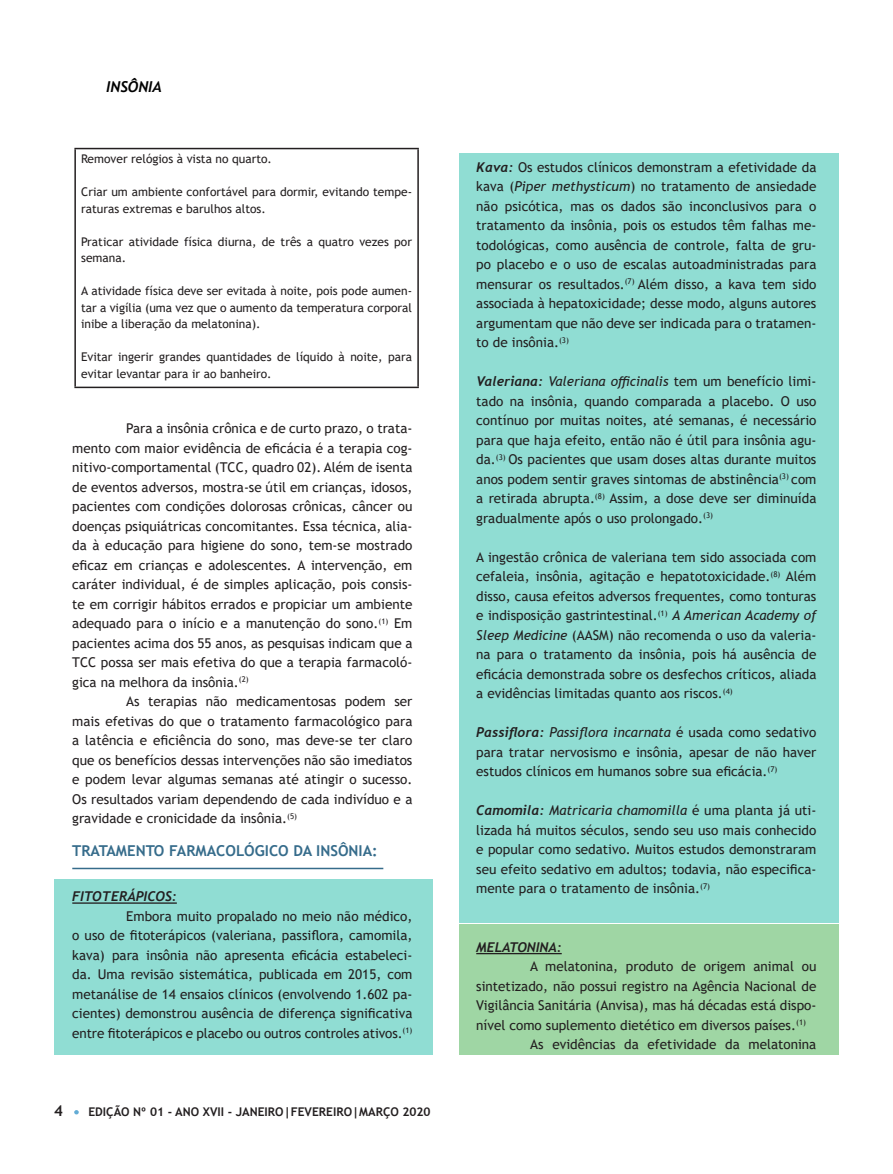
<style>
.page{position:relative;width:893px;height:1174px;background:#fff}
.page>*{position:absolute;margin:0;border:0;box-sizing:border-box;transform-origin:0 0}
.texto{font:700 15px "Trebuchet MS";color:#366c8b}
.t1{font:italic 700 15px "Trebuchet";color:#000}
.t2{font:700 15px "Trebuchet MS";color:#231f20}
.título{font:13.5px/19.5px "Trebuchet MS";color:#231f20;text-align:justify}
.título-2{font:italic 700 13.5px "Trebuchet";color:#231f20}
.título-3{font:12px/16.5px "Trebuchet MS";color:#231f20}
.t3{font:700 12px "Trebuchet MS";color:#231f20}
.s1{font-family:"Trebuchet";font-weight:700;font-style:italic}
.s2{font-style:italic}
</style>
<div class="page">
<svg style="left:74px;top:1110px;width:5px;height:4px"></svg>
<div style="left:459px;top:924px;width:380px;height:130px;background:#9fd6a4"></div>
<div style="left:54px;top:879px;width:378px;height:175px;background:#90ddd3"></div>
<hr style="left:72px;top:902px;width:105px;height:1px;background:#231f20">
<hr style="left:72px;top:867px;width:311px;height:2px;background:#366c8b">
<div style="left:459px;top:153px;width:380px;height:770px;background:#90ddd3"></div>
<hr style="left:476px;top:953px;width:86px;height:1px;background:#231f20">
<hr style="left:74px;top:148px;width:345px;height:1px;background:#231f20">
<hr style="left:74px;top:149px;width:2px;height:237px;background:#231f20">
<hr style="left:417px;top:149px;width:2px;height:237px;background:#231f20">
<hr style="left:74px;top:386px;width:345px;height:2px;background:#231f20">
<p class="t1" style="left:106px;top:77px;width:57px">INSÔNIA</p>
<p class="título-3" style="left:81px;top:151px;width:192px">Remover relógios à vista no quarto.</p>
<p class="título-3" style="left:81px;top:184px;width:332px">Criar um ambiente confortável para dormir, evitando tempe&shy;raturas extremas e barulhos altos.</p>
<p class="título-3" style="left:81px;top:233px;width:332px">Praticar atividade física diurna, de três a quatro vezes por semana.</p>
<p class="título-3" style="left:81px;top:283px;width:332px;text-align:justify">A atividade física deve ser evitada à noite, pois pode aumen&shy;tar a vigília (uma vez que o aumento da temperatura corporal inibe a liberação da melatonina).</p>
<p class="título-3" style="left:81px;top:349px;width:332px">Evitar ingerir grandes quantidades de líquido à noite, para evitar levantar para ir ao banheiro.</p>
<p class="título" style="left:72px;top:418px;width:342px;text-indent:54px">Para a insônia crônica e de curto prazo, o trata&shy;mento com maior evidência de eficácia é a terapia cog&shy;nitivo-comportamental (TCC, quadro 02). Além de isenta de eventos adversos, mostra-se útil em crianças, idosos, pacientes com condições dolorosas crônicas, câncer ou doenças psiquiátricas concomitantes. Essa técnica, alia&shy;da à educação para higiene do sono, tem-se mostrado eficaz em crianças e adolescentes. A intervenção, em caráter individual, é de simples aplicação, pois consis&shy;te em corrigir hábitos errados e propiciar um ambiente adequado para o início e a manutenção do sono.<sup>(1)</sup> Em pacientes acima dos 55 anos, as pesquisas indicam que a TCC possa ser mais efetiva do que a terapia farmacoló&shy;gica na melhora da insônia.<sup>(2)</sup></p>
<p class="título" style="left:72px;top:691px;width:342px;text-indent:54px">As terapias não medicamentosas podem ser mais efetivas do que o tratamento farmacológico para a latência e eficiência do sono, mas deve-se ter claro que os benefícios dessas intervenções não são imediatos e podem levar algumas semanas até atingir o sucesso.<br>Os resultados variam dependendo de cada indivíduo e a gravidade e cronicidade da insônia.<sup>(5)</sup></p>
<p class="texto" style="left:72px;top:841px;width:307px">TRATAMENTO FARMACOLÓGICO DA INSÔNIA:</p>
<p class="título-2" style="left:72px;top:888px;width:106px">FITOTERÁPICOS:</p>
<p class="título" style="left:72px;top:906px;width:342px;text-indent:54px">Embora muito propalado no meio não médico, o uso de fitoterápicos (valeriana, passiflora, camomila, kava) para insônia não apresenta eficácia estabeleci&shy;da. Uma revisão sistemática, publicada em 2015, com metanálise de 14 ensaios clínicos (envolvendo 1.602 pa&shy;cientes) demonstrou ausência de diferença significativa entre fitoterápicos e placebo ou outros controles ativos.<sup>(1)</sup></p>
<p class="t2" style="left:54px;top:1101px;width:10px">4</p>
<p class="t3" style="left:88px;top:1104px;width:344px">EDIÇÃO Nº 01 - ANO XVII - JANEIRO|FEVEREIRO|MARÇO 2020</p>
<p class="título" style="left:476px;top:157px;width:342px"><span class="s1">Kava:</span> Os estudos clínicos demonstram a efetividade da kava (<span class="s2">Piper methysticum</span>) no tratamento de ansiedade não psicótica, mas os dados são inconclusivos para o tratamento da insônia, pois os estudos têm falhas me&shy;todológicas, como ausência de controle, falta de gru&shy;po placebo e o uso de escalas autoadministradas para mensurar os resultados.<sup>(7)</sup> Além disso, a kava tem sido associada à hepatoxicidade; desse modo, alguns autores argumentam que não deve ser indicada para o tratamen&shy;to de insônia.<sup>(3)</sup></p>
<p class="título" style="left:476px;top:371px;width:342px"><span class="s1">Valeriana:</span> <span class="s2">Valeriana officinalis</span> tem um benefício limi&shy;tado na insônia, quando comparada a placebo. O uso contínuo por muitas noites, até semanas, é necessário para que haja efeito, então não é útil para insônia agu&shy;da.<sup>(3)</sup> Os pacientes que usam doses altas durante muitos anos podem sentir graves sintomas de abstinência<sup>(3)</sup> com a retirada abrupta.<sup>(8)</sup> Assim, a dose deve ser diminuída gradualmente após o uso prolongado.<sup>(3)</sup></p>
<p class="título" style="left:476px;top:547px;width:342px">A ingestão crônica de valeriana tem sido associada com cefaleia, insônia, agitação e hepatotoxicidade.<sup>(8)</sup> Além disso, causa efeitos adversos frequentes, como tonturas e indisposição gastrintestinal.<sup>(1)</sup> <span class="s2">A American Academy of Sleep Medicine</span> (AASM) não recomenda o uso da valeria&shy;na para o tratamento da insônia, pois há ausência de eficácia demonstrada sobre os desfechos críticos, aliada a evidências limitadas quanto aos riscos.<sup>(4)</sup></p>
<p class="título" style="left:476px;top:722px;width:342px"><span class="s1">Passiflora:</span> <span class="s2">Passiflora incarnata</span> é usada como sedativo para tratar nervosismo e insônia, apesar de não haver estudos clínicos em humanos sobre sua eficácia.<sup>(7)</sup></p>
<p class="título" style="left:476px;top:800px;width:342px"><span class="s1">Camomila:</span> <span class="s2">Matricaria chamomilla</span> é uma planta já uti&shy;lizada há muitos séculos, sendo seu uso mais conhecido e popular como sedativo. Muitos estudos demonstraram seu efeito sedativo em adultos; todavia, não especifica&shy;mente para o tratamento de insônia.<sup>(7)</sup></p>
<p class="título-2" style="left:476px;top:938px;width:87px">MELATONINA:</p>
<p class="título" style="left:476px;top:956px;width:342px;text-indent:54px">A melatonina, produto de origem animal ou sintetizado, não possui registro na Agência Nacional de Vigilância Sanitária (Anvisa), mas há décadas está dispo&shy;nível como suplemento dietético em diversos países.<sup>(1)</sup></p>
<p class="título" style="left:530px;top:1034px;width:288px">As evidências da efetividade da melatonina</p>
</div>
